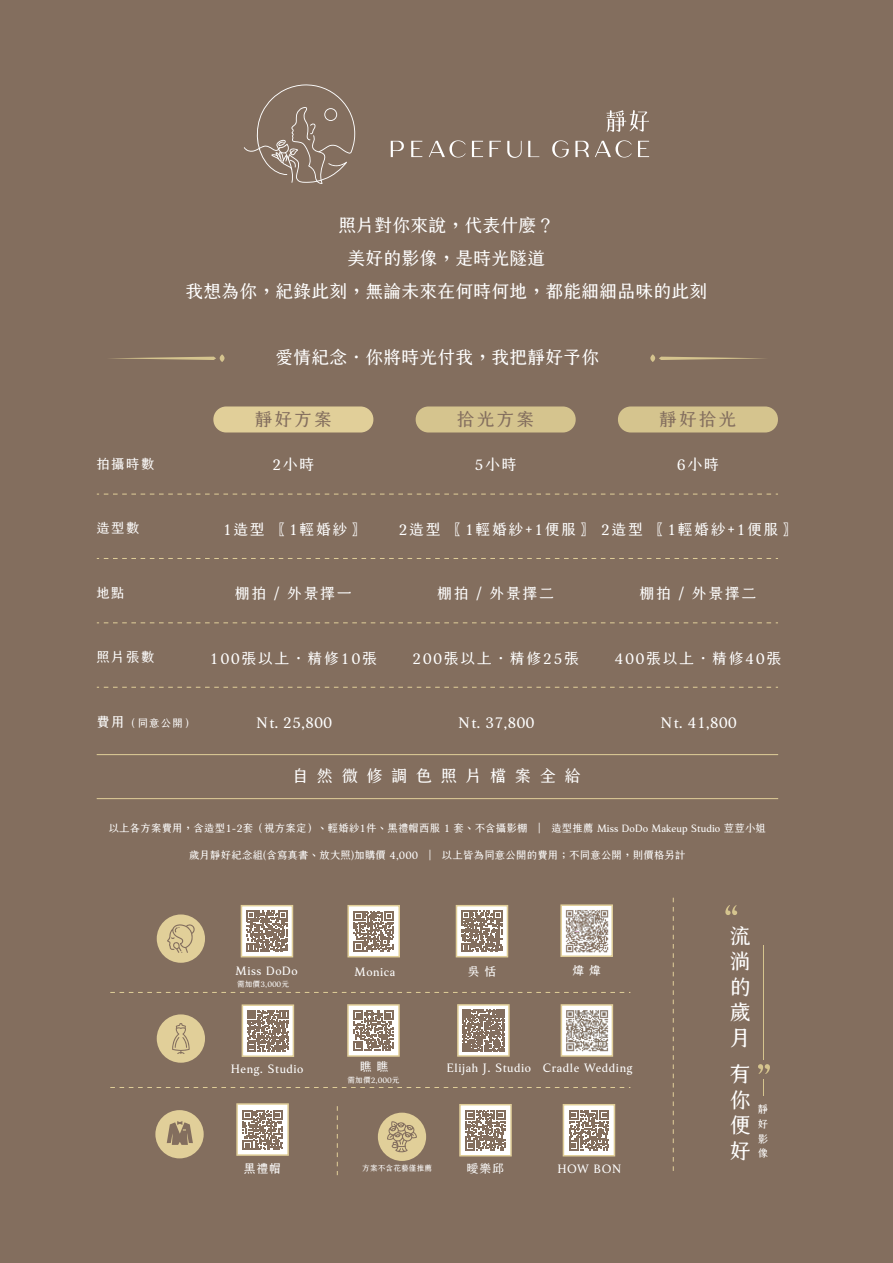
<style>
.page{position:relative;width:893px;height:1263px;background:#836e5e}
.page>*{position:absolute;margin:0;border:0;box-sizing:border-box;transform-origin:0 0}
.t1{font:21.3px/25.5px "creamfont 1.0 Regular";color:#fff;text-align:justify}
.t2{font:18px/33px "creamfont 1.0 Regular";color:#fff;text-align:center}
.t3{font:18px "creamfont 1.0 Regular";letter-spacing:.1em;color:#836e5e}
.t4{font:16.5px "creamfont 1.0 Regular";letter-spacing:.5em;color:#fff}
.t5{font:15px "creamfont 1.0 Regular";letter-spacing:.1em;color:#fff}
.t6{font:13.5px "creamfont 1.0 Regular";letter-spacing:.1em;color:#fff}
.t7{font:12px "creamfont 1.0 Regular";letter-spacing:.05em;color:#fff}
.t8{font:10.5px/14.7px "creamfont 1.0 Regular";letter-spacing:.01em;color:#fff;text-align:justify}
.t9{font:7.8px "creamfont 1.0 Regular";color:#fff}
.s1{font-size:13.5px}
</style>
<div class="page">
<svg style="left:391px;top:141px;width:13px;height:16px"></svg>
<svg style="left:411px;top:141px;width:11px;height:16px"></svg>
<svg style="left:429px;top:140px;width:37px;height:17px"></svg>
<svg style="left:472px;top:141px;width:11px;height:16px"></svg>
<svg style="left:489px;top:141px;width:12px;height:16px"></svg>
<svg style="left:507px;top:141px;width:15px;height:17px"></svg>
<svg style="left:528px;top:141px;width:11px;height:16px"></svg>
<svg style="left:552px;top:140px;width:17px;height:17px"></svg>
<svg style="left:575px;top:141px;width:14px;height:16px"></svg>
<svg style="left:595px;top:140px;width:37px;height:17px"></svg>
<svg style="left:638px;top:141px;width:11px;height:16px"></svg>
<svg style="left:244px;top:84px;width:111px;height:100px"></svg>
<svg style="left:606px;top:110px;width:43px;height:22px"></svg>
<div style="left:213px;top:406px;width:160px;height:26px;background:#e1cf99;border-radius:13px"></div>
<div style="left:416px;top:406px;width:160px;height:26px;background:#d5c48e;border-radius:13px"></div>
<div style="left:618px;top:406px;width:160px;height:26px;background:#d5c48e;border-radius:13px"></div>
<hr style="left:97px;top:754px;width:681px;height:1px;background:#e1cf99">
<hr style="left:97px;top:798px;width:681px;height:1px;background:#e1cf99">
<svg style="left:97px;top:494px;width:681px;height:1px"></svg>
<svg style="left:97px;top:558px;width:681px;height:1px"></svg>
<svg style="left:97px;top:623px;width:681px;height:1px"></svg>
<svg style="left:97px;top:687px;width:681px;height:1px"></svg>
<svg style="left:110px;top:357px;width:106px;height:3px"></svg>
<div style="left:220px;top:354px;width:5px;height:8px;background:#d5c48e;border-radius:50%"></div>
<svg style="left:659px;top:357px;width:105px;height:3px"></svg>
<div style="left:650px;top:354px;width:5px;height:8px;background:#d5c48e;border-radius:50%"></div>
<svg style="left:725px;top:905px;width:12px;height:10px"></svg>
<hr style="left:763px;top:945px;width:1px;height:114px;background:#d5c48e">
<svg style="left:758px;top:1064px;width:12px;height:31px"></svg>
<div style="left:157px;top:914px;width:48px;height:49px;background:#e1cf99;border-radius:50%"></div>
<svg style="left:167px;top:924px;width:28px;height:29px"></svg>
<div style="left:157px;top:1014px;width:48px;height:49px;background:#e1cf99;border-radius:50%"></div>
<svg style="left:172px;top:1023px;width:18px;height:31px"></svg>
<svg style="left:241px;top:905px;width:52px;height:52px"></svg>
<svg style="left:246px;top:911px;width:41px;height:41px"></svg>
<div style="left:347px;top:905px;width:53px;height:52px;background:#fff;border:2px solid #e1cf99"></div>
<svg style="left:354px;top:911px;width:40px;height:40px"></svg>
<svg style="left:110px;top:992px;width:520px;height:1px"></svg>
<svg style="left:110px;top:1087px;width:520px;height:1px"></svg>
<div style="left:456px;top:905px;width:52px;height:52px;background:#fff;border:2px solid #e1cf99"></div>
<svg style="left:461px;top:911px;width:41px;height:41px"></svg>
<div style="left:347px;top:1004px;width:53px;height:53px;background:#fff;border:2px solid #e1cf99"></div>
<svg style="left:353px;top:1010px;width:40px;height:40px"></svg>
<div style="left:242px;top:1004px;width:52px;height:53px;background:#fff;border:2px solid #e1cf99"></div>
<svg style="left:247px;top:1010px;width:41px;height:41px"></svg>
<svg style="left:457px;top:1004px;width:53px;height:53px"></svg>
<svg style="left:462px;top:1009px;width:42px;height:42px"></svg>
<svg style="left:673px;top:898px;width:1px;height:273px"></svg>
<div style="left:378px;top:1113px;width:48px;height:48px;background:#e1cf99;border-radius:50%"></div>
<svg style="left:387px;top:1121px;width:30px;height:31px"></svg>
<div style="left:459px;top:1104px;width:53px;height:52px;background:#fff;border:2px solid #e1cf99"></div>
<svg style="left:465px;top:1110px;width:40px;height:40px"></svg>
<div style="left:563px;top:1104px;width:52px;height:52px;background:#fff;border:2px solid #e1cf99"></div>
<svg style="left:569px;top:1110px;width:40px;height:40px"></svg>
<div style="left:155px;top:1110px;width:49px;height:48px;background:#e1cf99;border-radius:50%"></div>
<div style="left:236px;top:1103px;width:53px;height:53px;background:#fff;border:2px solid #e1cf99"></div>
<svg style="left:167px;top:1121px;width:26px;height:24px"></svg>
<svg style="left:243px;top:1110px;width:40px;height:40px"></svg>
<svg style="left:337px;top:1106px;width:1px;height:69px"></svg>
<div style="left:560px;top:904px;width:53px;height:53px;background:#fff;border:2px solid #e1cf99"></div>
<img style="left:565px;top:910px;width:43px;height:42px">
<div style="left:561px;top:1004px;width:52px;height:53px;background:#fff;border:2px solid #e1cf99"></div>
<img style="left:566px;top:1010px;width:42px;height:42px">
<h2 class="t2" style="left:185px;top:206px;width:523px">照片對你來說，代表什麼？<br>美好的影像，是時光隧道<br>我想為你，紀錄此刻，無論未來在何時何地，都能細細品味的此刻</h2>
<h2 class="t2" style="left:275px;top:339px;width:326px">愛情紀念・你將時光付我，我把靜好予你</h2>
<h2 class="t3" style="left:255px;top:403px;width:79px">靜好方案</h2>
<h2 class="t3" style="left:457px;top:403px;width:79px">拾光方案</h2>
<h2 class="t3" style="left:659px;top:403px;width:79px">靜好拾光</h2>
<p class="t6" style="left:96px;top:451px;width:60px">拍攝時數</p>
<h3 class="t5" style="left:272px;top:451px;width:44px">2小時</h3>
<h3 class="t5" style="left:475px;top:451px;width:44px">5小時</h3>
<h3 class="t5" style="left:677px;top:451px;width:44px">6小時</h3>
<p class="t6" style="left:96px;top:516px;width:45px">造型數</p>
<h3 class="t5" style="left:223px;top:515px;width:143px">1造型 〖1輕婚紗〗</h3>
<h3 class="t5" style="left:399px;top:515px;width:196px">2造型 〖1輕婚紗+1便服〗</h3>
<h3 class="t5" style="left:601px;top:515px;width:196px">2造型 〖1輕婚紗+1便服〗</h3>
<p class="t6" style="left:96px;top:580px;width:30px">地點</p>
<h3 class="t5" style="left:235px;top:580px;width:118px">棚拍 / 外景擇一</h3>
<h3 class="t5" style="left:437px;top:580px;width:118px">棚拍 / 外景擇二</h3>
<h3 class="t5" style="left:639px;top:580px;width:118px">棚拍 / 外景擇二</h3>
<p class="t6" style="left:96px;top:645px;width:60px">照片張數</p>
<h3 class="t5" style="left:210px;top:644px;width:169px">100張以上・精修10張</h3>
<h3 class="t5" style="left:412px;top:644px;width:169px">200張以上・精修25張</h3>
<h3 class="t5" style="left:614px;top:644px;width:169px">400張以上・精修40張</h3>
<p class="t8" style="left:96px;top:714px;width:99px"><span class="s1">費用</span>（同意公開）</p>
<h3 class="t5" style="left:254px;top:709px;width:80px">Ｎt. 25,800</h3>
<h3 class="t5" style="left:457px;top:709px;width:80px">Ｎt. 37,800</h3>
<h3 class="t5" style="left:659px;top:709px;width:80px">Ｎt. 41,800</h3>
<h3 class="t4" style="left:292px;top:761px;width:290px">自然微修調色照片檔案全給</h3>
<p class="t8" style="left:109px;top:819px;width:659px">以上各方案費用，含造型1-2套（視方案定）、輕婚紗1件、黑禮帽西服 1 套、不含攝影棚 ｜ 造型推薦 Miss DoDo Makeup Studio 荳荳小姐</p>
<p class="t8" style="left:189px;top:846px;width:498px">歲月靜好紀念組(含寫真書、放大照)加購價 4,000 ｜ 以上皆為同意公開的費用；不同意公開，則價格另計</p>
<p class="t7" style="left:236px;top:960px;width:64px">Miss DoDo</p>
<p class="t7" style="left:355px;top:960px;width:42px">Monica</p>
<p class="t7" style="left:468px;top:960px;width:30px">吳 恬</p>
<p class="t9" style="left:237px;top:976px;width:54px">需加價3,000元</p>
<p class="t7" style="left:572px;top:960px;width:30px">煒 煒</p>
<p class="t7" style="left:231px;top:1058px;width:74px">Heng. Studio</p>
<p class="t7" style="left:360px;top:1056px;width:30px">瞧 瞧</p>
<p class="t7" style="left:447px;top:1056px;width:86px">Elijah J. Studio</p>
<p class="t9" style="left:347px;top:1073px;width:54px">需加價2,000元</p>
<p class="t7" style="left:543px;top:1056px;width:91px">Cradle Wedding</p>
<p class="t7" style="left:244px;top:1157px;width:39px">黑禮帽</p>
<p class="t9" style="left:362px;top:1161px;width:72px">方案不含花藝僅推薦</p>
<p class="t7" style="left:467px;top:1157px;width:39px">曖樂邱</p>
<p class="t7" style="left:557px;top:1157px;width:65px">HOW BON</p>
<h1 class="t1" style="left:730px;top:920px;width:22px">流淌的歲月</h1>
<h1 class="t1" style="left:730px;top:1058px;width:22px">有你便好</h1>
<p class="t8" style="left:758px;top:1100px;width:12px">靜好影像</p>
</div>
